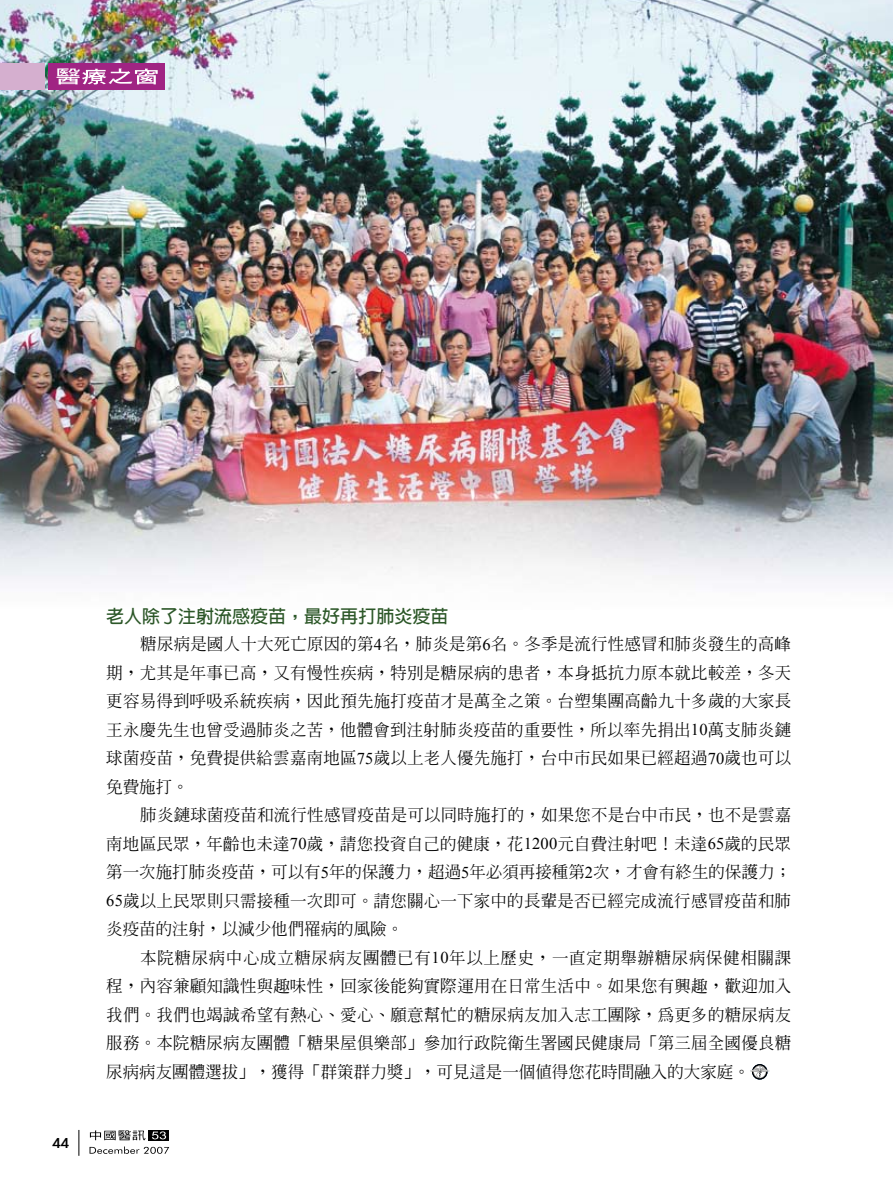
<style>
.page{position:relative;width:893px;height:1191px;background:#fff}
.page>*{position:absolute;margin:0;border:0;box-sizing:border-box;transform-origin:0 0}
.t1{font:700 18px "Lin Gothic";color:#2c5728}
.t2{font:500 16.5px/28.5px "Inn Ming";letter-spacing:.01em;color:#000;text-align:justify}
.t3{font:16.2px "Li Gothic Med";color:#000;scale:1.11 1}
.s1{font-family:"Times New Roman";font-weight:400}
</style>
<div class="page">
<img style="left:0;top:0;width:893px;height:584px">
<svg style="left:750px;top:1065px;width:20px;height:13px"></svg>
<div style="left:149px;top:1130px;width:20px;height:10px;background:#000"></div>
<svg style="left:90px;top:1130px;width:56px;height:10px"></svg>
<svg style="left:152px;top:1131px;width:14px;height:8px"></svg>
<svg style="left:90px;top:1146px;width:79px;height:7px"></svg>
<svg style="left:79px;top:1130px;width:1px;height:25px"></svg>
<div style="left:49px;top:64px;width:116px;height:26px;background:#a02483"></div>
<div style="left:0;top:64px;width:44px;height:26px;background:#d5afcf"></div>
<svg style="left:56px;top:68px;width:102px;height:16px"></svg>
<p class="t3" style="left:53px;top:1134px;width:17px">44</p>
<p class="t1" style="left:106px;top:607px;width:343px">老人除了注射流感疫苗，最好再打肺炎疫苗</p>
<p class="t2" style="left:106px;top:630px;width:687px;text-indent:34px">糖尿病是國人十大死亡原因的第<span class="s1">4</span>名，肺炎是第<span class="s1">6</span>名。冬季是流行性感冒和肺炎發生的高峰期，尤其是年事已高，又有慢性疾病，特別是糖尿病的患者，本身抵抗力原本就比較差，冬天更容易得到呼吸系統疾病，因此預先施打疫苗才是萬全之策。台塑集團高齡九十多歲的大家長王永慶先生也曾受過肺炎之苦，他體會到注射肺炎疫苗的重要性，所以率先捐出<span class="s1">10</span>萬支肺炎鏈球菌疫苗，免費提供給雲嘉南地區<span class="s1">75</span>歲以上老人優先施打，台中市民如果已經超過<span class="s1">70</span>歲也可以免費施打。</p>
<p class="t2" style="left:106px;top:801px;width:687px;text-indent:34px">肺炎鏈球菌疫苗和流行性感冒疫苗是可以同時施打的，如果您不是台中市民，也不是雲嘉南地區民眾，年齡也未達<span class="s1">70</span>歲，請您投資自己的健康，花<span class="s1">1200</span>元自費注射吧！未達<span class="s1">65</span>歲的民眾第一次施打肺炎疫苗，可以有<span class="s1">5</span>年的保護力，超過<span class="s1">5</span>年必須再接種第<span class="s1">2</span>次，才會有終生的保護力；<span class="s1">65</span>歲以上民眾則只需接種一次即可。請您關心一下家中的長輩是否已經完成流行感冒疫苗和肺炎疫苗的注射，以減少他們罹病的風險。</p>
<p class="t2" style="left:106px;top:943px;width:687px;text-indent:34px">本院糖尿病中心成立糖尿病友團體已有<span class="s1">10</span>年以上歷史，一直定期舉辦糖尿病保健相關課程，內容兼顧知識性與趣味性，回家後能夠實際運用在日常生活中。如果您有興趣，歡迎加入我們。我們也竭誠希望有熱心、愛心、願意幫忙的糖尿病友加入志工團隊，為更多的糖尿病友服務。本院糖尿病友團體「糖果屋俱樂部」參加行政院衛生署國民健康局「第三屆全國優良糖尿病病友團體選拔」，獲得「群策群力獎」，可見這是一個值得您花時間融入的大家庭。</p>
</div>
